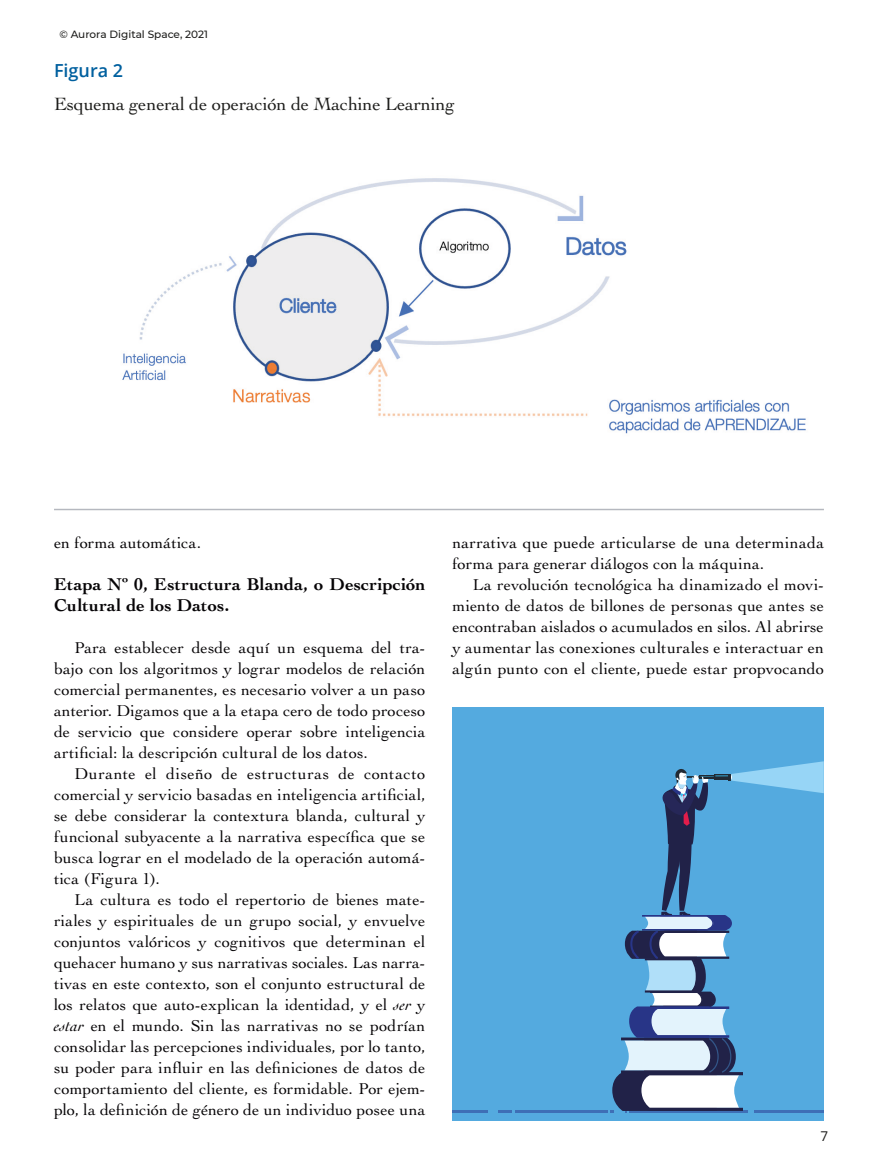
<style>
.page{position:relative;width:878px;height:1175px;background:#fff}
.page>*{position:absolute;margin:0;border:0;box-sizing:border-box;transform-origin:0 0}
.Chart_Title{font:18.75px "Cochin LT Std";letter-spacing:-.01em;color:#1d1d1b}
.paragraph_9_15{font:700 18px/21px "Cochin LT Std";letter-spacing:.01em;color:#060406}
.Table_and_Figure_Num{font:600 18px "Open Sans";color:#00609f}
.paragraph_9_15-2{font:16.5px/21px "Cochin LT Std";letter-spacing:.01em;color:#060406;text-align:justify}
.t1{font:13.5px "Open Sans";color:#1d1d1b}
.t2{font:500 10.5px "Montserrat";color:#1d1d1b}
.s1{font-style:italic}
</style>
<div class="page">
<hr style="left:54px;top:509px;width:770px;height:1px;background:#131d32">
<img style="left:122px;top:178px;width:684px;height:256px">
<div style="left:452px;top:707px;width:371px;height:414px;background:#54aadf"></div>
<hr style="left:452px;top:1110px;width:36px;height:3px;background:#3e6fb6">
<hr style="left:498px;top:1110px;width:14px;height:3px;background:#3e6fb6">
<hr style="left:515px;top:1110px;width:92px;height:3px;background:#3e6fb6">
<svg style="left:610px;top:761px;width:213px;height:352px"></svg>
<p class="t2" style="left:59px;top:27px;width:150px">© Aurora Digital Space, 2021</p>
<p class="Table_and_Figure_Num" style="left:54px;top:58px;width:71px">Figura 2</p>
<p class="Chart_Title" style="left:54px;top:93px;width:402px">Esquema general de operación de Machine Learning</p>
<p class="paragraph_9_15-2" style="left:54px;top:531px;width:149px">en forma automática.</p>
<p class="paragraph_9_15" style="left:54px;top:573px;width:373px">Etapa Nº 0, Estructura Blanda, o Descripción<br>Cultural de los Datos.</p>
<p class="paragraph_9_15-2" style="left:54px;top:636px;width:373px;text-indent:20px">Para establecer desde aquí un esquema del tra&shy;bajo con los algoritmos y lograr modelos de relación comercial permanentes, es necesario volver a un paso anterior. Digamos que a la etapa cero de todo proceso de servicio que considere operar sobre inteligencia artificial: la descripción cultural de los datos.</p>
<p class="paragraph_9_15-2" style="left:54px;top:762px;width:373px;text-indent:20px">Durante el diseño de estructuras de contacto comercial y servicio basadas en inteligencia artificial, se debe considerar la contextura blanda, cultural y funcional subyacente a la narrativa específica que se busca lograr en el modelado de la operación automá&shy;tica (Figura 1).</p>
<p class="paragraph_9_15-2" style="left:54px;top:888px;width:373px;text-indent:20px">La cultura es todo el repertorio de bienes mate&shy;riales y espirituales de un grupo social, y envuelve conjuntos valóricos y cognitivos que determinan el quehacer humano y sus narrativas sociales. Las narra&shy;tivas en este contexto, son el conjunto estructural de los relatos que auto-explican la identidad, y el <span class="s1">ser</span> y <span class="s1">estar</span> en el mundo. Sin las narrativas no se podrían consolidar las percepciones individuales, por lo tanto, su poder para influir en las definiciones de datos de comportamiento del cliente, es formidable. Por ejem&shy;plo, la definición de género de un individuo posee una</p>
<p class="paragraph_9_15-2" style="left:452px;top:531px;width:373px">narrativa que puede articularse de una determinada forma para generar diálogos con la máquina.</p>
<p class="paragraph_9_15-2" style="left:452px;top:573px;width:373px;text-indent:20px">La revolución tecnológica ha dinamizado el movi&shy;miento de datos de billones de personas que antes se encontraban aislados o acumulados en silos. Al abrirse y aumentar las conexiones culturales e interactuar en algún punto con el cliente, puede estar propvocando</p>
<p class="t1" style="left:820px;top:1126px;width:9px">7</p>
</div>
